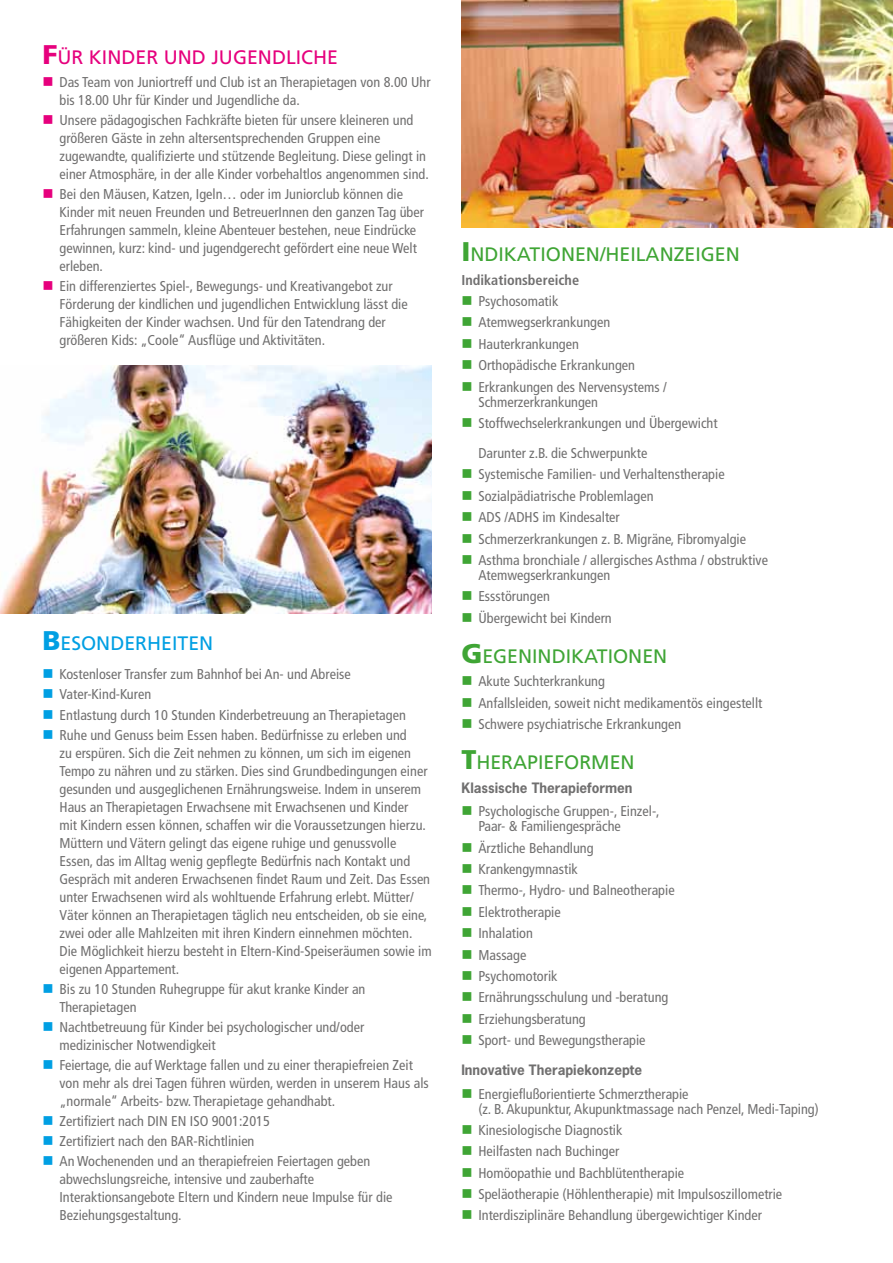
<style>
.page{position:relative;width:893px;height:1263px;background:#fff}
.page>*{position:absolute;margin:0;border:0;box-sizing:border-box;transform-origin:0 0}
.t1{font:19.5px "Frutiger";color:#3fa535}
.t2{font:19.5px "Frutiger";color:#e6007d}
.t3{font:19.5px "Frutiger";color:#009fe3}
.t4{font:condensed 14.25px/18px "Frutiger";color:#706f6f}
.t5{font:700 condensed 14.25px "Frutiger";color:#706f6f}
.t6{font:700 13.5px "News Gothic";color:#706f6f}
.s1{font-weight:900;font-size:27px}
</style>
<div class="page">
<img style="left:0;top:366px;width:432px;height:248px">
<img style="left:461px;top:0;width:432px;height:227px">
<h1 class="t2" style="left:43px;top:45px;width:297px"><span class="s1">F</span>ÜR KINDER UND JUGENDLICHE</h1>
<p class="t4" style="left:60px;top:73px;width:373px">Das Team von Juniortreff und Club ist an Therapietagen von 8.00 Uhr bis 18.00 Uhr für Kinder und Jugendliche da.</p>
<p class="t4" style="left:60px;top:111px;width:371px">Unsere pädagogischen Fachkräfte bieten für unsere kleineren und größeren Gäste in zehn altersentsprechenden Gruppen eine zugewandte, qualifizierte und stützende Begleitung. Diese gelingt in einer Atmosphäre, in der alle Kinder vorbehaltlos angenommen sind.</p>
<p class="t4" style="left:60px;top:185px;width:366px">Bei den Mäusen, Katzen, Igeln… oder im Juniorclub können die Kinder mit neuen Freunden und BetreuerInnen den ganzen Tag über Erfahrungen sammeln, kleine Abenteuer bestehen, neue Eindrücke gewinnen, kurz: kind- und jugendgerecht gefördert eine neue Welt erleben.</p>
<p class="t4" style="left:60px;top:278px;width:350px">Ein differenziertes Spiel-, Bewegungs- und Kreativangebot zur Förderung der kindlichen und jugendlichen Entwicklung lässt die Fähigkeiten der Kinder wachsen. Und für den Tatendrang der größeren Kids: „Coole“ Ausflüge und Aktivitäten.</p>
<h1 class="t3" style="left:43px;top:631px;width:172px"><span class="s1">B</span>ESONDERHEITEN</h1>
<p class="t4" style="left:60px;top:664px;width:349px;line-height:20.1px">Kostenloser Transfer zum Bahnhof bei An- und Abreise Vater-Kind-Kuren<br>Entlastung durch 10 Stunden Kinderbetreuung an Therapietagen Ruhe und Genuss beim Essen haben. Bedürfnisse zu erleben und</p>
<p class="t4" style="left:60px;top:744px;width:374px">zu erspüren. Sich die Zeit nehmen zu können, um sich im eigenen Tempo zu nähren und zu stärken. Dies sind Grundbedingungen einer gesunden und ausgeglichenen Ernährungsweise. Indem in unserem Haus an Therapietagen Erwachsene mit Erwachsenen und Kinder<br>mit Kindern essen können, schaffen wir die Voraussetzungen hierzu.<br>Müttern und Vätern gelingt das eigene ruhige und genussvolle Essen, das im Alltag wenig gepflegte Bedürfnis nach Kontakt und Gespräch mit anderen Erwachsenen findet Raum und Zeit. Das Essen unter Erwachsenen wird als wohltuende Erfahrung erlebt. Mütter/ Väter können an Therapietagen täglich neu entscheiden, ob sie eine, zwei oder alle Mahlzeiten mit ihren Kindern einnehmen möchten.<br>Die Möglichkeit hierzu besteht in Eltern-Kind-Speiseräumen sowie im eigenen Appartement.</p>
<p class="t4" style="left:60px;top:980px;width:307px">Bis zu 10 Stunden Ruhegruppe für akut kranke Kinder an<br>Therapietagen</p>
<p class="t4" style="left:60px;top:1018px;width:306px">Nachtbetreuung für Kinder bei psychologischer und/oder medizinischer Notwendigkeit</p>
<p class="t4" style="left:60px;top:1056px;width:371px">Feiertage, die auf Werktage fallen und zu einer therapiefreien Zeit von mehr als drei Tagen führen würden, werden in unserem Haus als „normale“ Arbeits- bzw. Therapietage gehandhabt.</p>
<p class="t4" style="left:60px;top:1111px;width:312px;line-height:20.1px">Zertifiziert nach DIN EN ISO 9001:2015<br>Zertifiziert nach den BAR-Richtlinien<br>An Wochenenden und an therapiefreien Feiertagen geben</p>
<p class="t4" style="left:60px;top:1170px;width:334px">abwechslungsreiche, intensive und zauberhafte<br>Interaktionsangebote Eltern und Kindern neue Impulse für die<br>Beziehungsgestaltung.</p>
<h1 class="t1" style="left:461px;top:243px;width:280px"><span class="s1">I</span>NDIKATIONEN/HEILANZEIGEN</h1>
<p class="t5" style="left:461px;top:271px;width:119px">Indikationsbereiche</p>
<p class="t4" style="left:478px;top:291px;width:190px;line-height:21.5px">Psychosomatik<br>Atemwegserkrankungen<br>Hauterkrankungen<br>Orthopädische Erkrankungen<br>Erkrankungen des Nervensystems /</p>
<p class="t4" style="left:478px;top:391px;width:241px;line-height:21.3px">Schmerzerkrankungen<br>Stoffwechselerkrankungen und Übergewicht</p>
<p class="t4" style="left:478px;top:442px;width:291px;line-height:21.5px">Darunter z.B. die Schwerpunkte<br>Systemische Familien- und Verhaltenstherapie Sozialpädiatrische Problemlagen<br>ADS /ADHS im Kindesalter<br>Schmerzerkrankungen z. B. Migräne, Fibromyalgie Asthma bronchiale / allergisches Asthma / obstruktive</p>
<p class="t4" style="left:478px;top:564px;width:135px;line-height:21.5px">Atemwegserkrankungen<br>Essstörungen<br>Übergewicht bei Kindern</p>
<h1 class="t1" style="left:461px;top:644px;width:207px"><span class="s1">G</span>EGENINDIKATIONEN</h1>
<p class="t4" style="left:478px;top:671px;width:286px;line-height:21.5px">Akute Suchterkrankung<br>Anfallsleiden, soweit nicht medikamentös eingestellt<br>Schwere psychiatrische Erkrankungen</p>
<h1 class="t1" style="left:461px;top:751px;width:175px"><span class="s1">T</span>HERAPIEFORMEN</h1>
<p class="t6" style="left:461px;top:779px;width:173px">Klassische Therapieformen</p>
<p class="t4" style="left:478px;top:804px;width:183px;line-height:15px">Psychologische Gruppen-, Einzel-,<br>Paar- &amp; Familiengespräche</p>
<p class="t4" style="left:478px;top:837px;width:198px;line-height:21.5px">Ärztliche Behandlung<br>Krankengymnastik<br>Thermo-, Hydro- und Balneotherapie<br>Elektrotherapie<br>Inhalation<br>Massage<br>Psychomotorik<br>Ernährungsschulung und -beratung<br>Erziehungsberatung<br>Sport- und Bewegungstherapie</p>
<p class="t6" style="left:461px;top:1061px;width:182px">Innovative Therapiekonzepte</p>
<p class="t4" style="left:478px;top:1086px;width:342px;line-height:15px">Energieflußorientierte Schmerztherapie<br>(z. B. Akupunktur, Akupunktmassage nach Penzel, Medi-Taping)</p>
<p class="t4" style="left:478px;top:1119px;width:305px;line-height:21.5px">Kinesiologische Diagnostik<br>Heilfasten nach Buchinger<br>Homöopathie und Bachblütentherapie<br>Speläotherapie (Höhlentherapie) mit Impulsoszillometrie Interdisziplinäre Behandlung übergewichtiger Kinder</p>
</div>
